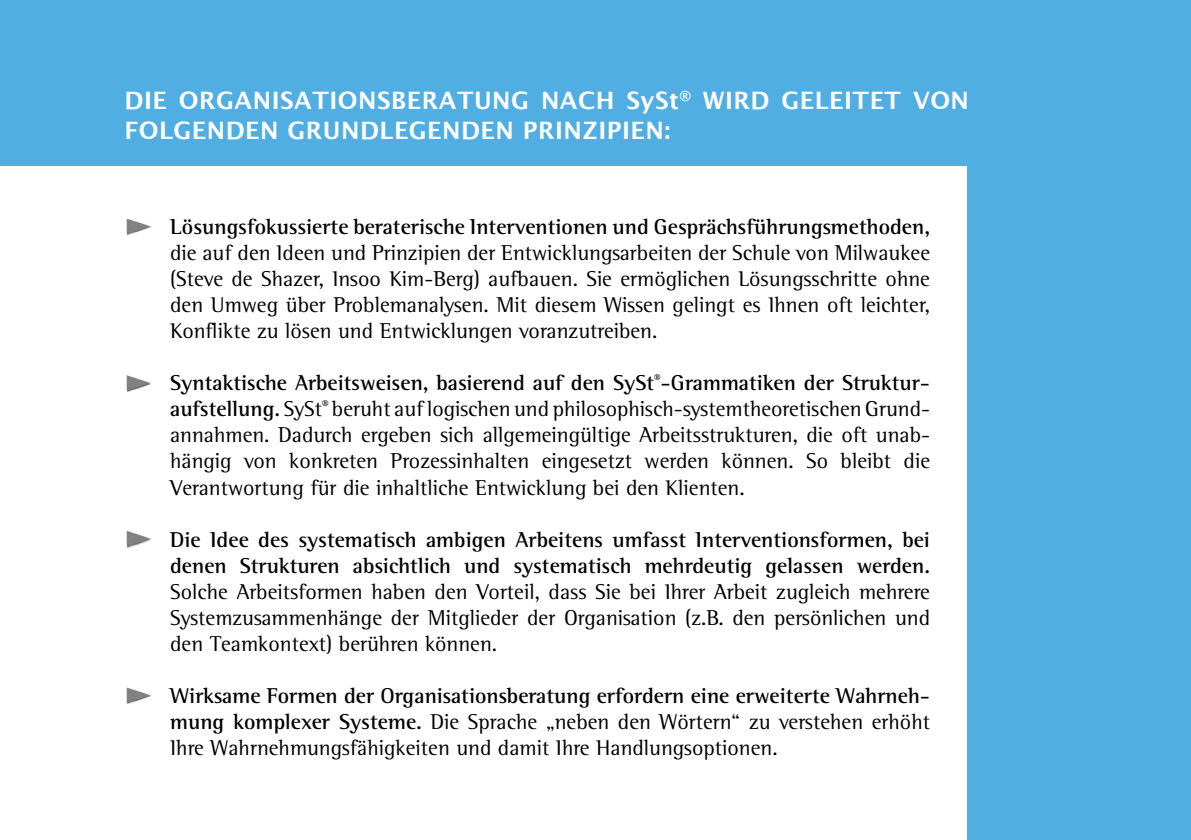
<style>
.page{position:relative;width:1191px;height:840px;background:#fff}
.page>*{position:absolute;margin:0;border:0;box-sizing:border-box;transform-origin:0 0}
.t1{font:700 24px/30px "Lucida Grande";letter-spacing:.02em;color:#fff}
.t2{font:22px/26px "Rotis Semi Serif";color:#000;text-align:justify}
.t3{font:700 22px/26px "Rotis Semi Serif";color:#000}
.s1{font-weight:700}
</style>
<div class="page">
<div style="left:0;top:0;width:1191px;height:839px;background:#50aee2"></div>
<div style="left:0;top:166px;width:967px;height:673px;background:#fff"></div>
<div style="left:127px;top:219px;width:24px;height:16px;background:#000;opacity:.6"></div>
<svg style="left:127px;top:219px;width:23px;height:15px"></svg>
<div style="left:127px;top:375px;width:24px;height:16px;background:#000;opacity:.6"></div>
<svg style="left:127px;top:375px;width:23px;height:15px"></svg>
<div style="left:127px;top:531px;width:24px;height:16px;background:#000;opacity:.6"></div>
<svg style="left:127px;top:531px;width:23px;height:15px"></svg>
<div style="left:127px;top:687px;width:24px;height:16px;background:#000;opacity:.6"></div>
<svg style="left:127px;top:687px;width:23px;height:15px"></svg>
<p class="t1" style="left:125px;top:86px;width:846px">DIE ORGANISATIONSBERATUNG NACH SySt<sup>®</sup> WIRD GELEITET VON<br>FOLGENDEN GRUNDLEGENDEN PRINZIPIEN:</p>
<p class="t3" style="left:170px;top:213px;width:761px">Lösungsfokussierte beraterische Interventionen und Gesprächsführungsmethoden,</p>
<p class="t2" style="left:170px;top:240px;width:761px">die auf den Ideen und Prinzipien der Entwicklungsarbeiten der Schule von Milwaukee (Steve de Shazer, Insoo Kim-Berg) aufbauen. Sie ermöglichen Lösungsschritte ohne den Umweg über Problemanalysen. Mit diesem Wissen gelingt es Ihnen oft leichter, Konflikte zu lösen und Entwicklungen voranzutreiben.</p>
<p class="t2" style="left:170px;top:370px;width:761px"><span class="s1">Syntaktische Arbeitsweisen, basierend auf den SySt</span><sup>®</sup><span class="s1">-Grammatiken der Struktur&shy;aufstellung.</span> SySt<sup>®</sup> beruht auf logischen und philosophisch-systemtheoretischen Grund&shy;annahmen. Dadurch ergeben sich allgemeingültige Arbeitsstrukturen, die oft unab&shy;hängig von konkreten Prozessinhalten eingesetzt werden können. So bleibt die Verantwortung für die inhaltliche Entwicklung bei den Klienten.</p>
<p class="t3" style="left:170px;top:525px;width:761px">Die Idee des systematisch ambigen Arbeitens umfasst Interventionsformen, bei denen Strukturen absichtlich und systematisch mehrdeutig gelassen werden.</p>
<p class="t2" style="left:170px;top:578px;width:761px">Solche Arbeitsformen haben den Vorteil, dass Sie bei Ihrer Arbeit zugleich mehrere Systemzusammenhänge der Mitglieder der Organisation (z.B. den persönlichen und den Teamkontext) berühren können.</p>
<p class="t2" style="left:170px;top:682px;width:761px"><span class="s1">Wirksame Formen der Organisationsberatung erfordern eine erweiterte Wahrneh&shy;mung komplexer Systeme.</span> Die Sprache „neben den Wörtern“ zu verstehen erhöht Ihre Wahrnehmungsfähigkeiten und damit Ihre Handlungsoptionen.</p>
</div>
